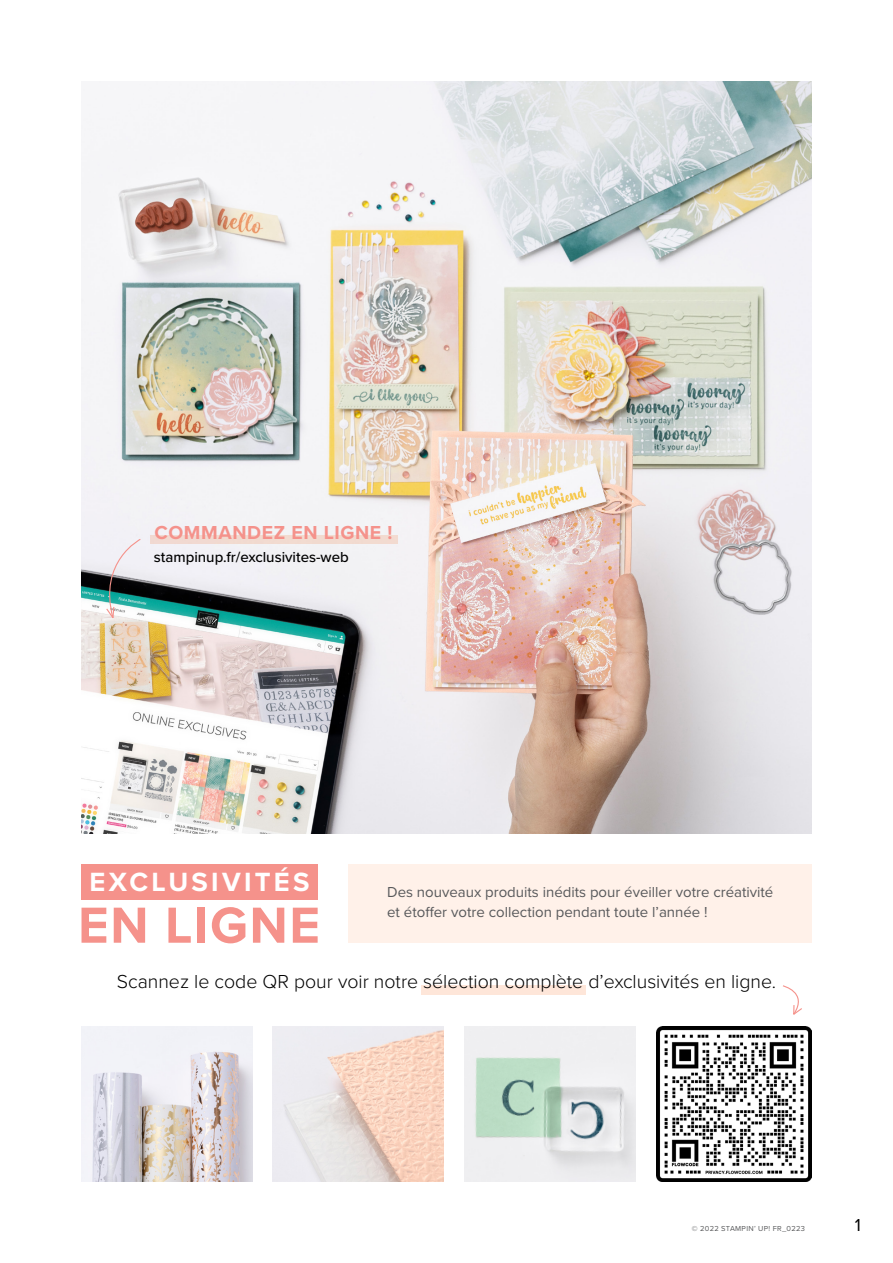
<style>
.page{position:relative;width:893px;height:1263px;background:#fff}
.page>*{position:absolute;margin:0;border:0;box-sizing:border-box;transform-origin:0 0}
.t1{font:700 52.5px "Proxima Nova";letter-spacing:.03em;color:#f5928b}
.t2{font:700 27.3px "Proxima Nova";letter-spacing:.12em;color:#fff}
.t3{font:300 19.5px "Proxima Nova";color:#000}
.t4{font:700 19.5px "Proxima Nova";letter-spacing:.03em;color:#f5928b}
.t5{font:18px "Proxima Nova";color:#000}
.t6{font:15px/19.5px "Proxima Nova";color:#58595b}
.t7{font:500 15px "Proxima Nova";color:#000}
.t8{font:7.5px "Proxima Nova";letter-spacing:.04em;color:#58595b}
</style>
<div class="page">
<img style="left:81px;top:81px;width:731px;height:753px">
<div style="left:349px;top:864px;width:463px;height:79px;background:#fff1e9"></div>
<div style="left:421px;top:985px;width:165px;height:10px;background:#fee6d9"></div>
<div style="left:150px;top:535px;width:247px;height:9px;background:#f1dad0"></div>
<svg style="left:98px;top:538px;width:43px;height:83px"></svg>
<img style="left:81px;top:1026px;width:171px;height:156px">
<img style="left:273px;top:1026px;width:171px;height:156px">
<img style="left:464px;top:1026px;width:171px;height:156px">
<img style="left:656px;top:1026px;width:155px;height:156px">
<svg style="left:783px;top:985px;width:19px;height:30px"></svg>
<div style="left:81px;top:864px;width:237px;height:36px;background:#f5928b"></div>
<h3 class="t4" style="left:154px;top:517px;width:239px">COMMANDEZ EN LIGNE !</h3>
<p class="t7" style="left:154px;top:545px;width:197px">stampinup.fr/exclusivites-web</p>
<h2 class="t2" style="left:90px;top:862px;width:222px">EXCLUSIVITÉS</h2>
<h1 class="t1" style="left:78px;top:886px;width:243px">EN LIGNE</h1>
<p class="t6" style="left:387px;top:882px;width:388px">Des nouveaux produits inédits pour éveiller votre créativité et étoffer votre collection pendant toute l’année !</p>
<h3 class="t3" style="left:117px;top:967px;width:661px">Scannez le code QR pour voir notre sélection complète d’exclusivités en ligne.</h3>
<p class="t8" style="left:692px;top:1223px;width:115px">© 2022 STAMPIN’ UP! FR_0223</p>
<p class="t5" style="left:855px;top:1211px;width:8px">1</p>
</div>
